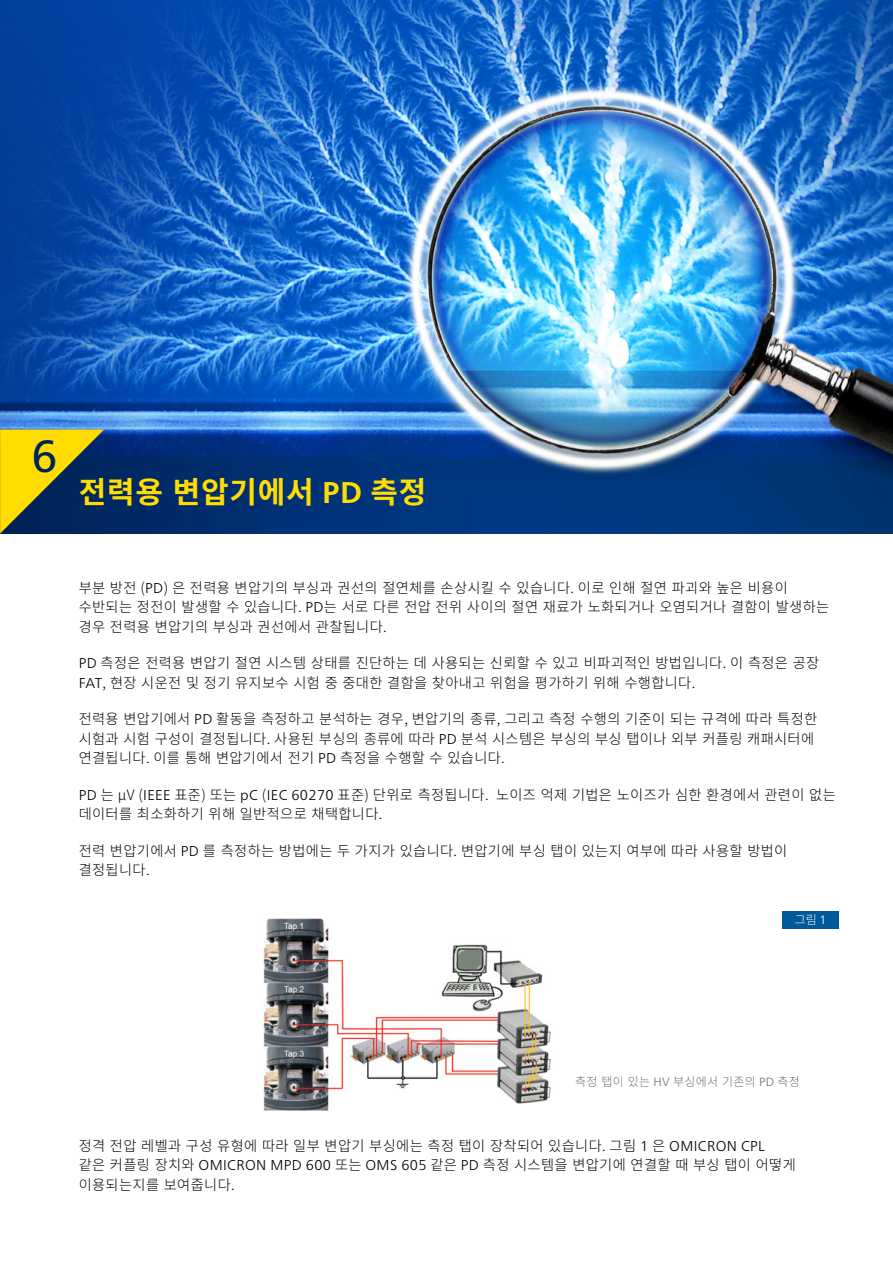
<style>
.page{position:relative;width:893px;height:1263px;background:#fff}
.page>*{position:absolute;margin:0;border:0;box-sizing:border-box;transform-origin:0 0}
.t1{font:45px "Frutiger Neue LTW1 G";color:#002358}
.t2{font:700 30px "Noto Sans CJ Ktc";letter-spacing:.025em;color:#fd0}
.t3{font:300 14.25px/19.5px "Noto Sans CJ Ktc";letter-spacing:.025em;color:#000}
.t4{font:300 12px "Noto Sans CJ Ktc";letter-spacing:.025em;color:#6d6e71}
.t5{font:300 12px "Noto Sans CJ Ktc";color:#fff}
.s1{font-family:"Frutiger Neue LTW1 G"}
</style>
<div class="page">
<img style="left:0;top:0;width:893px;height:534px">
<svg style="left:0;top:429px;width:104px;height:105px;background:#7f812f"></svg>
<img style="left:263px;top:918px;width:288px;height:193px">
<div style="left:782px;top:911px;width:57px;height:17px;background:#00599a"></div>
<h1 class="t1" style="left:31px;top:423px;width:28px">6</h1>
<h2 class="t2" style="left:79px;top:475px;width:349px">전력용 변압기에서 <span class="s1">PD</span> 측정</h2>
<p class="t3" style="left:79px;top:578px;width:752px">부분 방전 (<span class="s1">PD</span>) 은 전력용 변압기의 부싱과 권선의 절연체를 손상시킬 수 있습니다. 이로 인해 절연 파괴와 높은 비용이 수반되는 정전이 발생할 수 있습니다. <span class="s1">PD</span>는 서로 다른 전압 전위 사이의 절연 재료가 노화되거나 오염되거나 결함이 발생하는 경우 전력용 변압기의 부싱과 권선에서 관찰됩니다.</p>
<p class="t3" style="left:79px;top:654px;width:742px"><span class="s1">PD</span> 측정은 전력용 변압기 절연 시스템 상태를 진단하는 데 사용되는 신뢰할 수 있고 비파괴적인 방법입니다. 이 측정은 공장<br><span class="s1">FAT</span>, 현장 시운전 및 정기 유지보수 시험 중 중대한 결함을 찾아내고 위험을 평가하기 위해 수행합니다.</p>
<p class="t3" style="left:79px;top:710px;width:740px">전력용 변압기에서 <span class="s1">PD</span> 활동을 측정하고 분석하는 경우, 변압기의 종류, 그리고 측정 수행의 기준이 되는 규격에 따라 특정한 시험과 시험 구성이 결정됩니다. 사용된 부싱의 종류에 따라 <span class="s1">PD</span> 분석 시스템은 부싱의 부싱 탭이나 외부 커플링 캐패시터에 연결됩니다. 이를 통해 변압기에서 전기 <span class="s1">PD</span> 측정을 수행할 수 있습니다.</p>
<p class="t3" style="left:79px;top:785px;width:759px"><span class="s1">PD</span> 는 μV (<span class="s1">IEEE</span> 표준) 또는 <span class="s1">pC</span> (<span class="s1">IEC 60270</span> 표준) 단위로 측정됩니다. 노이즈 억제 기법은 노이즈가 심한 환경에서 관련이 없는 데이터를 최소화하기 위해 일반적으로 채택합니다.</p>
<p class="t3" style="left:79px;top:841px;width:710px">전력 변압기에서 <span class="s1">PD</span> 를 측정하는 방법에는 두 가지가 있습니다. 변압기에 부싱 탭이 있는지 여부에 따라 사용할 방법이 결정됩니다.</p>
<p class="t5" style="left:795px;top:912px;width:33px">그림 <span class="s1">1</span></p>
<p class="t4" style="left:575px;top:1075px;width:226px">측정 탭이 있는 <span class="s1">HV</span> 부싱에서 기존의 <span class="s1">PD</span> 측정</p>
<p class="t3" style="left:79px;top:1136px;width:719px">정격 전압 레벨과 구성 유형에 따라 일부 변압기 부싱에는 측정 탭이 장착되어 있습니다. 그림 <span class="s1">1</span> 은 <span class="s1">OMICRON CPL<br></span>같은 커플링 장치와 <span class="s1">OMICRON MPD 600</span> 또는 <span class="s1">OMS 605</span> 같은 <span class="s1">PD</span> 측정 시스템을 변압기에 연결할 때 부싱 탭이 어떻게 이용되는지를 보여줍니다.</p>
</div>
